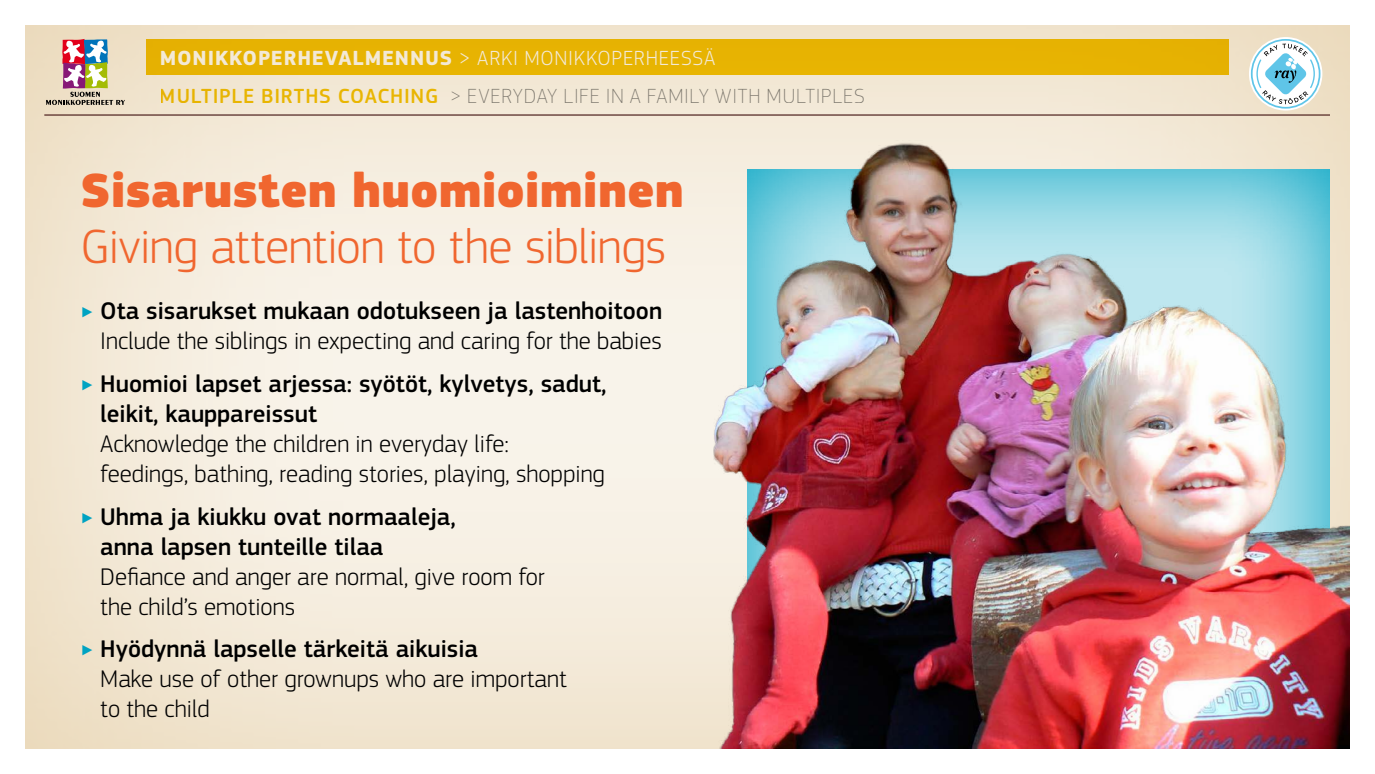
<style>
.page{position:relative;width:1375px;height:774px;background:#fff}
.page>*{position:absolute;margin:0;border:0;box-sizing:border-box;transform-origin:0 0}
.t1{font:300 50px "PF Square Sans Pro";letter-spacing:-.01em;color:#f0662f}
.t2{font:900 50px "PF Square Sans Pro";color:#f0662f}
.t3{font:300 25px/30px "PF Square Sans Pro";color:#000}
.t4{font:500 25px/30px "PF Square Sans Pro";color:#000}
.t5{font:100 21.25px/38px "PF Square Sans Pro";letter-spacing:.04em;color:#818181}
.s1{font-weight:700;color:#f3e9d6}
.s2{font-weight:300;color:#f3e9d6}
.s3{font-weight:500;color:#f5c803}
.s4{color:#00a3c2}
.s5{font-weight:500}
.s6{font-weight:300;color:#00a3c2}
</style>
<div class="page">
<div style="left:22px;top:24px;width:1328px;height:725px;background:#fff;opacity:.75"></div>
<hr style="left:44px;top:114px;width:1286px;height:2px;background:#522724">
<svg style="left:1249px;top:37px;width:73px;height:74px"></svg>
<svg style="left:1251px;top:39px;width:69px;height:70px"></svg>
<div style="left:1253px;top:41px;width:66px;height:66px;background:#fff;border-radius:50%"></div>
<svg style="left:1256px;top:44px;width:59px;height:51px"></svg>
<svg style="left:46px;top:39px;width:79px;height:66px;background:#c7b2a5"></svg>
<div style="left:146px;top:39px;width:1083px;height:36px;background:#e7b302"></div>
<img style="left:479px;top:95px;width:871px;height:654px">
<p class="t5" style="left:160px;top:38px;width:707px"><span class="s1">MONIKKOPERHEVALMENNUS</span> <span class="s2">&gt; ARKI MONIKKOPERHEESSÄ<br></span><span class="s3">MULTIPLE BIRTHS COACHING</span> &gt; EVERYDAY LIFE IN A FAMILY WITH MULTIPLES</p>
<h1 class="t2" style="left:81px;top:159px;width:605px">Sisarusten huomioiminen</h1>
<h1 class="t1" style="left:81px;top:217px;width:587px">Giving attention to the siblings</h1>
<p class="t3" style="left:81px;top:296px;width:583px;text-align:right"><span class="s4">‣</span> <span class="s5">Ota sisarukset mukaan odotukseen ja lastenhoitoon<br></span>Include the siblings in expecting and caring for the babies</p>
<p class="t4" style="left:100px;top:369px;width:508px;text-indent:-20px"><span class="s6">‣</span> Huomioi lapset arjessa: syötöt, kylvetys, sadut, leikit, kauppareissut</p>
<p class="t3" style="left:100px;top:428px;width:506px">Acknowledge the children in everyday life:<br>feedings, bathing, reading stories, playing, shopping</p>
<p class="t4" style="left:100px;top:502px;width:357px;text-indent:-20px"><span class="s6">‣</span> Uhma ja kiukku ovat normaaleja, anna lapsen tunteille tilaa</p>
<p class="t3" style="left:100px;top:561px;width:446px">Defiance and anger are normal, give room for the child’s emotions</p>
<p class="t3" style="left:100px;top:633px;width:468px;text-indent:-20px"><span class="s4">‣</span> <span class="s5">Hyödynnä lapselle tärkeitä aikuisia<br></span>Make use of other grownups who are important to the child</p>
</div>
